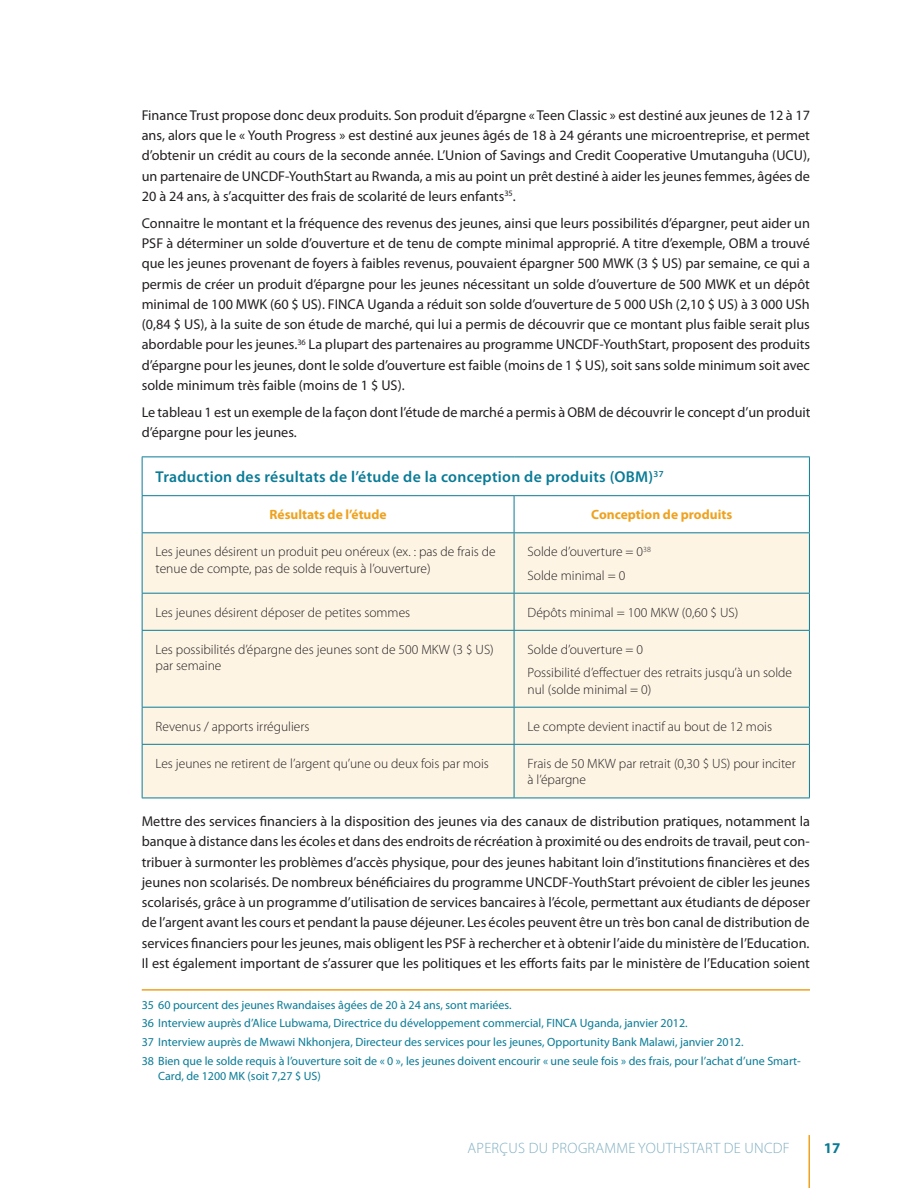
<style>
.page{position:relative;width:918px;height:1188px;background:#fff}
.page>*{position:absolute;margin:0;border:0;box-sizing:border-box;transform-origin:0 0}
._4a__Table_Header{font:600 15.75px "Myriad Pro";letter-spacing:.02em;color:#097b96}
.t1{font:300 15px "Myriad Pro";letter-spacing:.02em;color:#7faec0}
.t2{font:700 15px "Myriad Pro";color:#097b96}
._2a__Body_Copy{font:14.25px/20.2px "Myriad Pro";color:#231f20;text-align:justify}
._3c__Box_Copy{font:300 13.5px/16.5px "Myriad Pro";color:#231f20}
._4b__Table_Subhead{font:700 13.5px "Myriad Pro";color:#eea21f}
.x__Footnote{font:12px/15px "Myriad Pro";color:#097b96}
</style>
<div class="page">
<hr style="left:809px;top:1135px;width:1px;height:53px;background:#eea21f">
<svg style="left:143px;top:496px;width:666px;height:36px"></svg>
<div style="left:143px;top:533px;width:666px;height:265px;background:#fdf4e4"></div>
<hr style="left:514px;top:496px;width:1px;height:36px;background:#097b96">
<hr style="left:514px;top:533px;width:1px;height:60px;background:#097b96">
<hr style="left:142px;top:593px;width:372px;height:1px;background:#097b96">
<hr style="left:514px;top:593px;width:296px;height:1px;background:#097b96">
<hr style="left:514px;top:594px;width:1px;height:36px;background:#097b96">
<hr style="left:142px;top:630px;width:372px;height:1px;background:#097b96">
<hr style="left:514px;top:630px;width:296px;height:1px;background:#097b96">
<hr style="left:514px;top:631px;width:1px;height:76px;background:#097b96">
<hr style="left:142px;top:707px;width:372px;height:1px;background:#097b96">
<hr style="left:514px;top:707px;width:296px;height:1px;background:#097b96">
<hr style="left:514px;top:708px;width:1px;height:36px;background:#097b96">
<hr style="left:142px;top:744px;width:372px;height:1px;background:#097b96">
<hr style="left:514px;top:744px;width:296px;height:1px;background:#097b96">
<hr style="left:514px;top:745px;width:1px;height:53px;background:#097b96">
<hr style="left:142px;top:533px;width:1px;height:60px;background:#097b96">
<hr style="left:809px;top:533px;width:1px;height:60px;background:#097b96">
<hr style="left:142px;top:594px;width:1px;height:36px;background:#097b96">
<hr style="left:809px;top:594px;width:1px;height:36px;background:#097b96">
<hr style="left:142px;top:631px;width:1px;height:76px;background:#097b96">
<hr style="left:809px;top:631px;width:1px;height:76px;background:#097b96">
<hr style="left:142px;top:708px;width:1px;height:36px;background:#097b96">
<hr style="left:809px;top:708px;width:1px;height:36px;background:#097b96">
<hr style="left:142px;top:745px;width:1px;height:53px;background:#097b96">
<hr style="left:809px;top:745px;width:1px;height:53px;background:#097b96">
<hr style="left:142px;top:798px;width:372px;height:1px;background:#097b96">
<hr style="left:514px;top:798px;width:296px;height:1px;background:#097b96">
<hr style="left:142px;top:496px;width:1px;height:36px;background:#097b96">
<hr style="left:809px;top:496px;width:1px;height:36px;background:#097b96">
<hr style="left:142px;top:532px;width:372px;height:1px;background:#097b96">
<hr style="left:514px;top:532px;width:296px;height:1px;background:#097b96">
<hr style="left:142px;top:457px;width:372px;height:1px;background:#097b96">
<hr style="left:142px;top:457px;width:1px;height:38px;background:#097b96">
<hr style="left:514px;top:457px;width:296px;height:1px;background:#097b96">
<hr style="left:809px;top:457px;width:1px;height:38px;background:#097b96">
<hr style="left:142px;top:495px;width:372px;height:1px;background:#097b96">
<hr style="left:514px;top:495px;width:296px;height:1px;background:#097b96">
<hr style="left:142px;top:989px;width:668px;height:2px;background:#eea21f">
<p class="_2a__Body_Copy" style="left:142px;top:105px;width:670px">Finance Trust propose donc deux produits. Son produit d’épargne « Teen Classic » est destiné aux jeunes de 12 à 17 ans, alors que le « Youth Progress » est destiné aux jeunes âgés de 18 à 24 gérants une microentreprise, et permet d’obtenir un crédit au cours de la seconde année. L’Union of Savings and Credit Cooperative Umutanguha (UCU), un partenaire de UNCDF-YouthStart au Rwanda, a mis au point un prêt destiné à aider les jeunes femmes, âgées de 20 à 24 ans, à s’acquitter des frais de scolarité de leurs enfants<sup>35</sup>.</p>
<p class="_2a__Body_Copy" style="left:142px;top:213px;width:670px">Connaitre le montant et la fréquence des revenus des jeunes, ainsi que leurs possibilités d’épargner, peut aider un PSF à déterminer un solde d’ouverture et de tenu de compte minimal approprié. A titre d’exemple, OBM a trouvé que les jeunes provenant de foyers à faibles revenus, pouvaient épargner 500 MWK (3 $ US) par semaine, ce qui a permis de créer un produit d’épargne pour les jeunes nécessitant un solde d’ouverture de 500 MWK et un dépôt minimal de 100 MWK (60 $ US). FINCA Uganda a réduit son solde d’ouverture de 5 000 USh (2,10 $ US) à 3 000 USh (0,84 $ US), à la suite de son étude de marché, qui lui a permis de découvrir que ce montant plus faible serait plus abordable pour les jeunes.<sup>36</sup> La plupart des partenaires au programme UNCDF-YouthStart, proposent des produits d’épargne pour les jeunes, dont le solde d’ouverture est faible (moins de 1 $ US), soit sans solde minimum soit avec solde minimum très faible (moins de 1 $ US).</p>
<p class="_2a__Body_Copy" style="left:142px;top:402px;width:670px">Le tableau 1 est un exemple de la façon dont l’étude de marché a permis à OBM de découvrir le concept d’un produit d’épargne pour les jeunes.<sup>3738</sup></p>
<p class="_4a__Table_Header" style="left:156px;top:467px;width:510px">Traduction des résultats de l’étude de la conception de produits (OBM)<sup>37</sup></p>
<p class="_4b__Table_Subhead" style="left:270px;top:507px;width:119px">Résultats de l’étude</p>
<p class="_4b__Table_Subhead" style="left:591px;top:507px;width:142px">Conception de produits</p>
<p class="_3c__Box_Copy" style="left:156px;top:544px;width:342px">Les jeunes désirent un produit peu onéreux (ex. : pas de frais de tenue de compte, pas de solde requis à l’ouverture)</p>
<p class="_3c__Box_Copy" style="left:528px;top:544px;width:125px">Solde d’ouverture = 0<sup>38</sup></p>
<p class="_3c__Box_Copy" style="left:528px;top:567px;width:99px">Solde minimal = 0</p>
<p class="_3c__Box_Copy" style="left:156px;top:604px;width:256px">Les jeunes désirent déposer de petites sommes</p>
<p class="_3c__Box_Copy" style="left:528px;top:604px;width:212px">Dépôts minimal = 100 MKW (0,60 $ US)</p>
<p class="_3c__Box_Copy" style="left:156px;top:641px;width:340px">Les possibilités d’épargne des jeunes sont de 500 MKW (3 $ US) par semaine</p>
<p class="_3c__Box_Copy" style="left:528px;top:641px;width:117px">Solde d’ouverture = 0</p>
<p class="_3c__Box_Copy" style="left:528px;top:664px;width:266px">Possibilité d’effectuer des retraits jusqu’à un solde nul (solde minimal = 0)</p>
<p class="_3c__Box_Copy" style="left:156px;top:718px;width:155px">Revenus / apports irréguliers</p>
<p class="_3c__Box_Copy" style="left:528px;top:718px;width:246px">Le compte devient inactif au bout de 12 mois</p>
<p class="_3c__Box_Copy" style="left:156px;top:755px;width:335px">Les jeunes ne retirent de l’argent qu’une ou deux fois par mois</p>
<p class="_3c__Box_Copy" style="left:528px;top:755px;width:270px">Frais de 50 MKW par retrait (0,30 $ US) pour inciter à l’épargne</p>
<p class="_2a__Body_Copy" style="left:142px;top:811px;width:670px">Mettre des services financiers à la disposition des jeunes via des canaux de distribution pratiques, notamment la banque à distance dans les écoles et dans des endroits de récréation à proximité ou des endroits de travail, peut con&shy;tribuer à surmonter les problèmes d’accès physique, pour des jeunes habitant loin d’institutions financières et des jeunes non scolarisés. De nombreux bénéficiaires du programme UNCDF-YouthStart prévoient de cibler les jeunes scolarisés, grâce à un programme d’utilisation de services bancaires à l’école, permettant aux étudiants de déposer de l’argent avant les cours et pendant la pause déjeuner. Les écoles peuvent être un très bon canal de distribution de services financiers pour les jeunes, mais obligent les PSF à rechercher et à obtenir l’aide du ministère de l’Education.<br>Il est également important de s’assurer que les politiques et les efforts faits par le ministère de l’Education soient</p>
<p class="x__Footnote" style="left:142px;top:997px;width:371px">35 60 pourcent des jeunes Rwandaises âgées de 20 à 24 ans, sont mariées.</p>
<p class="x__Footnote" style="left:142px;top:1016px;width:547px">36 Interview auprès d’Alice Lubwama, Directrice du développement commercial, FINCA Uganda, janvier 2012.</p>
<p class="x__Footnote" style="left:142px;top:1035px;width:603px">37 Interview auprès de Mwawi Nkhonjera, Directeur des services pour les jeunes, Opportunity Bank Malawi, janvier 2012.</p>
<p class="x__Footnote" style="left:158px;top:1053px;width:644px;text-indent:-16px">38 Bien que le solde requis à l’ouverture soit de « 0 », les jeunes doivent encourir « une seule fois » des frais, pour l’achat d’une Smart-<br>Card, de 1200 MK (soit 7,27 $ US)</p>
<p class="t1" style="left:467px;top:1139px;width:324px">APERÇUS DU PROGRAMME YOUTHSTART DE UNCDF</p>
<p class="t2" style="left:824px;top:1139px;width:18px">17</p>
</div>
